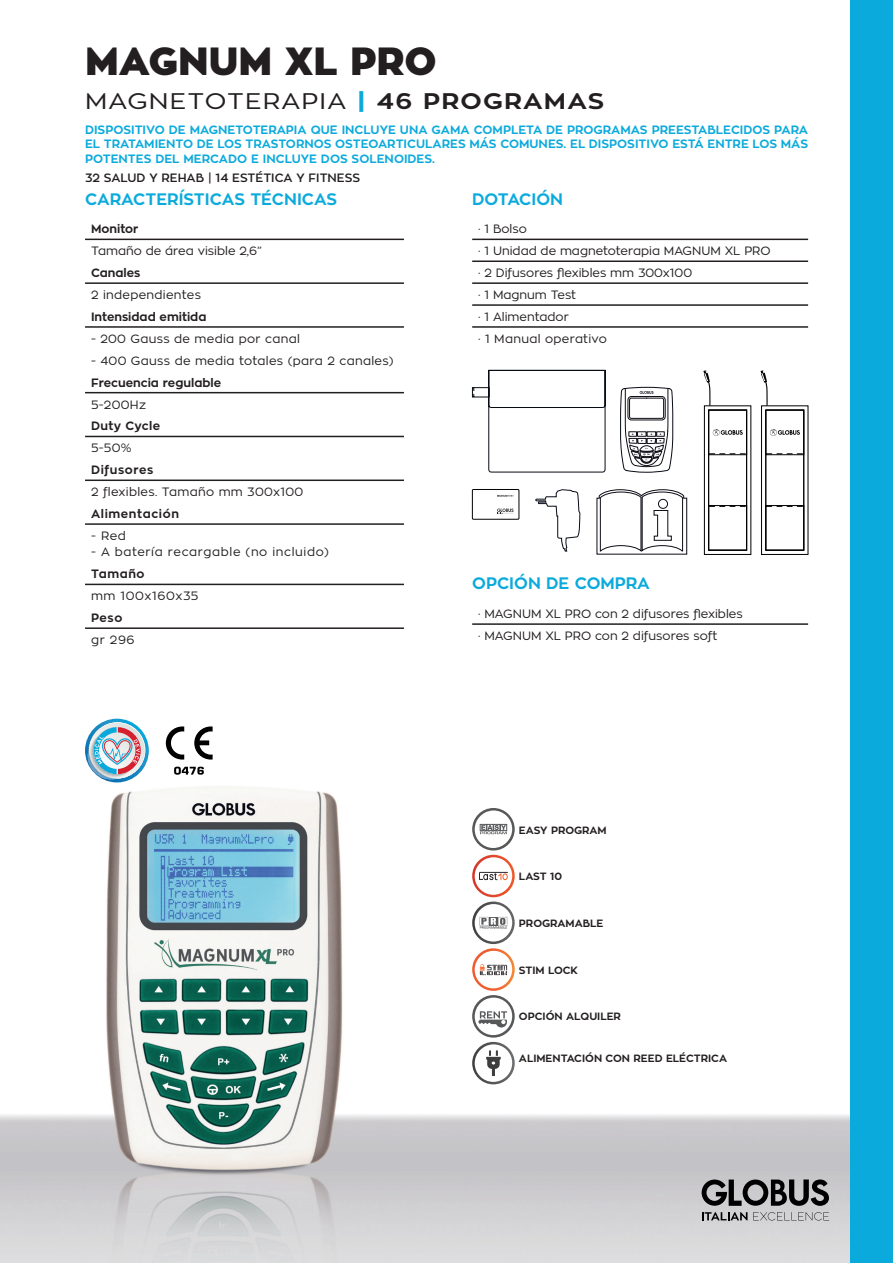
<style>
.page{position:relative;width:893px;height:1263px;background:#fff}
.page>*{position:absolute;margin:0;border:0;box-sizing:border-box;transform-origin:0 0}
.t1{font:900 39px "Zona Pro";color:#231f20}
.t2{font:22.5px "Zona Pro";letter-spacing:.05em;color:#231f20;scale:1.14 1}
.t3{font:700 16.5px "Zona Pro";color:#0baadc}
.t4{font:12px/21.9px "Zona Pro";color:#231f20}
.t5{font:700 12px/14.4px "Zona Pro";color:#0baadc;text-align:justify}
.t6{font:12px "Zona Pro";letter-spacing:.025em;color:#231f20}
.t7{font:700 12px "Zona Pro";color:#231f20}
.t8{font:12px "Zona Pro";letter-spacing:.05em;color:#231f20}
.t9{font:600 12px "Zona Pro";color:#231f20}
.t10{font:700 12px "Zona Pro";letter-spacing:.05em;color:#231f20}
.t11{font:700 12px "Zona Pro";letter-spacing:.025em;color:#231f20}
.t12{font:700 10.5px "Zona Pro";color:#231f20}
.s1{font-weight:900;color:#0baadc}
.s2{font-weight:700}
</style>
<div class="page">
<img style="left:0;top:238px;width:850px;height:1025px">
<div style="left:850px;top:0;width:43px;height:1263px;background:#0baadc"></div>
<svg style="left:702px;top:1212px;width:45px;height:8px"></svg>
<svg style="left:753px;top:1212px;width:76px;height:8px"></svg>
<svg style="left:702px;top:1179px;width:127px;height:27px;background:#686769"></svg>
<svg style="left:85px;top:719px;width:64px;height:63px"></svg>
<hr style="left:85px;top:239px;width:319px;height:1px;background:#231f20">
<hr style="left:85px;top:282px;width:319px;height:2px;background:#231f20">
<hr style="left:85px;top:326px;width:319px;height:2px;background:#231f20">
<hr style="left:85px;top:392px;width:319px;height:1px;background:#231f20">
<hr style="left:85px;top:436px;width:319px;height:1px;background:#231f20">
<hr style="left:85px;top:479px;width:319px;height:2px;background:#231f20">
<hr style="left:85px;top:523px;width:319px;height:2px;background:#231f20">
<hr style="left:85px;top:584px;width:319px;height:1px;background:#231f20">
<hr style="left:85px;top:627px;width:319px;height:2px;background:#231f20">
<hr style="left:472px;top:260px;width:336px;height:2px;background:#231f20">
<hr style="left:472px;top:282px;width:336px;height:2px;background:#231f20">
<hr style="left:472px;top:304px;width:336px;height:2px;background:#231f20">
<hr style="left:472px;top:326px;width:336px;height:2px;background:#231f20">
<hr style="left:472px;top:239px;width:336px;height:1px;background:#231f20">
<hr style="left:472px;top:623px;width:336px;height:2px;background:#231f20">
<svg style="left:194px;top:726px;width:19px;height:33px"></svg>
<svg style="left:166px;top:726px;width:18px;height:33px"></svg>
<svg style="left:174px;top:767px;width:30px;height:8px"></svg>
<svg style="left:596px;top:489px;width:91px;height:66px"></svg>
<svg style="left:535px;top:489px;width:46px;height:63px"></svg>
<svg style="left:472px;top:370px;width:134px;height:103px"></svg>
<svg style="left:620px;top:368px;width:54px;height:108px"></svg>
<div style="left:704px;top:406px;width:47px;height:148px;border:1px solid #000001"></div>
<div style="left:708px;top:410px;width:39px;height:140px;border:1px solid #000001"></div>
<div style="left:709px;top:410px;width:38px;height:45px;border:1px solid #000001"></div>
<svg style="left:709px;top:453px;width:38px;height:1px"></svg>
<div style="left:709px;top:505px;width:38px;height:45px;border:1px solid #000001"></div>
<svg style="left:703px;top:370px;width:7px;height:36px"></svg>
<svg style="left:709px;top:506px;width:38px;height:1px"></svg>
<svg style="left:713px;top:429px;width:30px;height:7px"></svg>
<div style="left:761px;top:406px;width:47px;height:148px;border:1px solid #000001"></div>
<div style="left:766px;top:410px;width:38px;height:140px;border:1px solid #000001"></div>
<div style="left:766px;top:410px;width:38px;height:45px;border:1px solid #000001"></div>
<svg style="left:766px;top:453px;width:38px;height:1px"></svg>
<div style="left:766px;top:505px;width:38px;height:45px;border:1px solid #000001"></div>
<svg style="left:760px;top:370px;width:8px;height:36px"></svg>
<svg style="left:766px;top:506px;width:38px;height:1px"></svg>
<svg style="left:770px;top:429px;width:30px;height:7px"></svg>
<div style="left:472px;top:489px;width:47px;height:30px;border:1px solid #000001"></div>
<svg style="left:497px;top:495px;width:17px;height:2px"></svg>
<svg style="left:497px;top:508px;width:17px;height:6px"></svg>
<svg style="left:472px;top:855px;width:43px;height:42px"></svg>
<svg style="left:475px;top:857px;width:37px;height:38px"></svg>
<svg style="left:472px;top:901px;width:43px;height:43px"></svg>
<svg style="left:475px;top:904px;width:37px;height:37px"></svg>
<svg style="left:472px;top:948px;width:43px;height:43px"></svg>
<svg style="left:475px;top:951px;width:37px;height:37px"></svg>
<svg style="left:472px;top:995px;width:43px;height:42px"></svg>
<svg style="left:472px;top:808px;width:43px;height:42px"></svg>
<svg style="left:472px;top:1042px;width:43px;height:42px"></svg>
<svg style="left:475px;top:1044px;width:37px;height:38px"></svg>
<h1 class="t1" style="left:85px;top:35px;width:353px">MAGNUM XL PRO</h1>
<h2 class="t2" style="left:85px;top:86px;width:457px">MAGNETOTERAPIA <span class="s1">|</span> <span class="s2">46 PROGRAMAS</span></h2>
<p class="t5" style="left:85px;top:123px;width:725px">DISPOSITIVO DE MAGNETOTERAPIA QUE INCLUYE UNA GAMA COMPLETA DE PROGRAMAS PREESTABLECIDOS PARA EL TRATAMIENTO DE LOS TRASTORNOS OSTEOARTICULARES MÁS COMUNES. EL DISPOSITIVO ESTÁ ENTRE LOS MÁS POTENTES DEL MERCADO E INCLUYE DOS SOLENOIDES.</p>
<h3 class="t3" style="left:85px;top:188px;width:254px">CARACTERÍSTICAS TÉCNICAS</h3>
<h3 class="t3" style="left:472px;top:188px;width:92px">DOTACIÓN</h3>
<p class="t7" style="left:91px;top:221px;width:49px">Monitor</p>
<p class="t4" style="left:91px;top:240px;width:172px">Tamaño de área visible 2,6”</p>
<p class="t7" style="left:91px;top:265px;width:51px">Canales</p>
<p class="t6" style="left:91px;top:287px;width:111px">2 independientes</p>
<p class="t7" style="left:91px;top:309px;width:117px">Intensidad emitida</p>
<p class="t6" style="left:91px;top:331px;width:211px">- 200 Gauss de media por canal</p>
<p class="t6" style="left:91px;top:353px;width:304px">- 400 Gauss de media totales (para 2 canales)</p>
<p class="t7" style="left:91px;top:375px;width:132px">Frecuencia regulable</p>
<p class="t4" style="left:91px;top:393px;width:57px">5-200Hz</p>
<p class="t11" style="left:91px;top:418px;width:71px">Duty Cycle</p>
<p class="t4" style="left:91px;top:437px;width:42px">5-50%</p>
<p class="t10" style="left:91px;top:462px;width:64px">Difusores</p>
<p class="t6" style="left:91px;top:484px;width:214px">2 flexibles. Tamaño mm 300x100</p>
<p class="t10" style="left:91px;top:506px;width:89px">Alimentación</p>
<p class="t4" style="left:91px;top:525px;width:36px">- Red</p>
<p class="t8" style="left:91px;top:545px;width:239px">- A batería recargable (no incluido)</p>
<p class="t7" style="left:91px;top:566px;width:55px">Tamaño</p>
<p class="t8" style="left:91px;top:588px;width:109px">mm 100x160x35</p>
<p class="t7" style="left:91px;top:610px;width:33px">Peso</p>
<p class="t4" style="left:91px;top:629px;width:45px">gr 296</p>
<p class="t9" style="left:85px;top:170px;width:277px">32 SALUD Y REHAB | 14 ESTÉTICA Y FITNESS</p>
<p class="t4" style="left:478px;top:218px;width:294px">· 1 Bolso<br>· 1 Unidad de magnetoterapia MAGNUM XL PRO · 2 Difusores flexibles mm 300x100<br>· 1 Magnum Test<br>· 1 Alimentador<br>· 1 Manual operativo</p>
<h3 class="t3" style="left:472px;top:573px;width:179px">OPCIÓN DE COMPRA</h3>
<p class="t4" style="left:478px;top:603px;width:266px">· MAGNUM XL PRO con 2 difusores flexibles · MAGNUM XL PRO con 2 difusores soft</p>
<p class="t12" style="left:519px;top:823px;width:89px">EASY PROGRAM</p>
<p class="t12" style="left:519px;top:870px;width:45px">LAST 10</p>
<p class="t12" style="left:519px;top:916px;width:86px">PROGRAMABLE</p>
<p class="t12" style="left:519px;top:963px;width:61px">STIM LOCK</p>
<p class="t12" style="left:519px;top:1009px;width:104px">OPCIÓN ALQUILER</p>
<p class="t12" style="left:519px;top:1051px;width:210px">ALIMENTACIÓN CON REED ELÉCTRICA</p>
</div>
